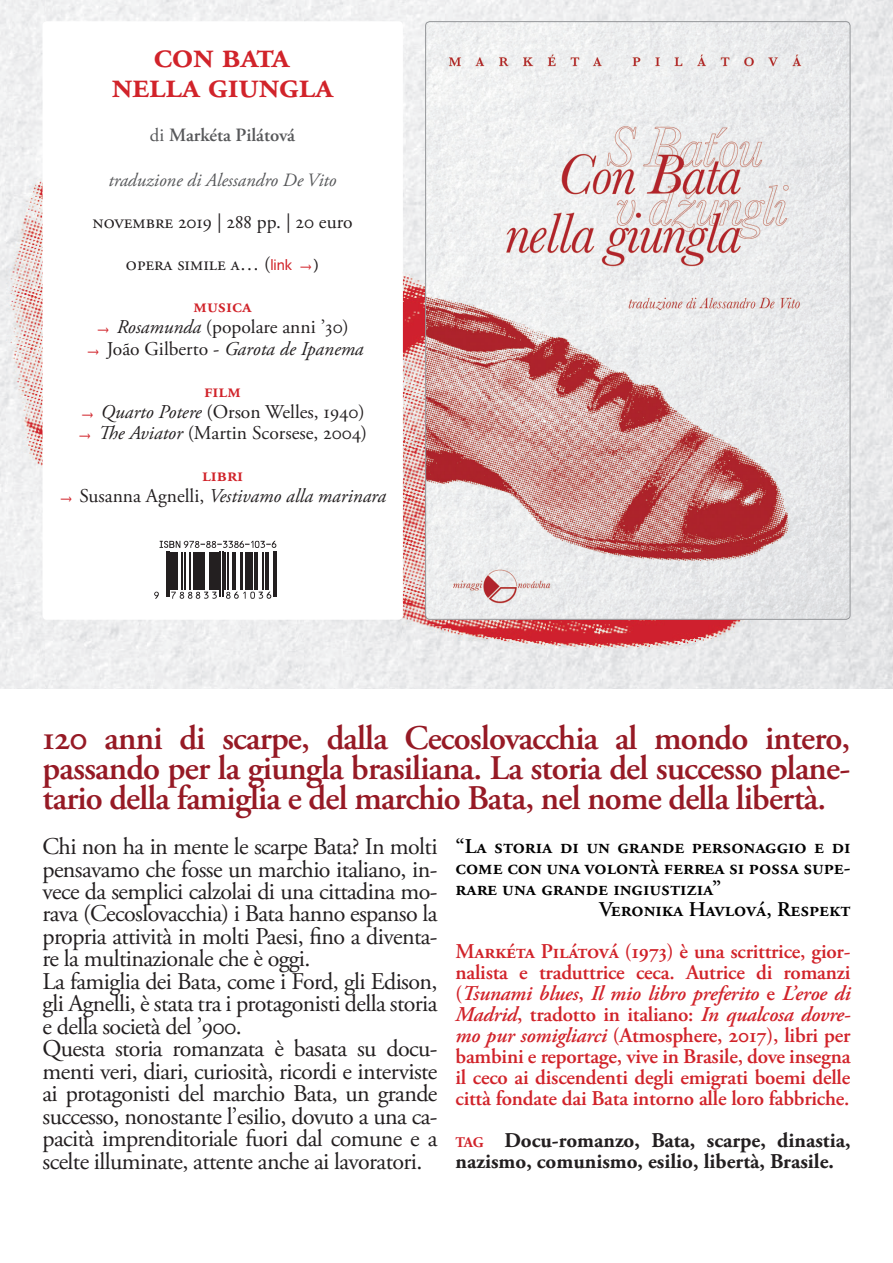
<style>
.page{position:relative;width:893px;height:1263px;background:#fff}
.page>*{position:absolute;margin:0;border:0;box-sizing:border-box;transform-origin:0 0}
.t1{font:600 37.5px/30px "Adobe Garamond Pro";letter-spacing:-.02em;color:#d1232a;text-align:center}
.t2{font:600 34.5px/30px "Adobe Garamond Pro";letter-spacing:-.01em;color:#961a25;text-align:justify}
.t3{font:24px/22.5px "Adobe Garamond Pro";letter-spacing:-.025em;color:#231f20}
.t4{font:600 21px/21px "Adobe Garamond Pro";letter-spacing:-.01em;color:#d1232a;text-align:justify}
.t5{font:600 21px "Adobe Garamond Pro";color:#000}
.t6{font:700 21px/21px "Adobe Garamond Pro";color:#231f20}
.t7{font:19.5px/42px "Adobe Garamond Pro";color:#231f20;text-align:center}
.t8{font:italic 19.5px/42px "Adobe Garamond Pro";color:#231f20;text-align:center}
.t9{font:italic 18.75px "Adobe Garamond Pro";color:#57585a}
.t10{font:600 18.75px "Adobe Garamond Pro";color:#57585a}
.s1{font-weight:400}
.s2{color:#d1232a}
.s3{font-weight:600;color:#d1232a}
.s4{font-style:italic}
.s5{font-style:normal}
.s6{font-weight:600;font-style:normal;color:#d1232a}
.s7{font-size:14.7px;color:#d1232a}
</style>
<div class="page">
<img style="left:0;top:0;width:893px;height:689px">
<img style="left:427px;top:22px;width:423px;height:597px">
<div style="left:43px;top:21px;width:360px;height:599px;background:#fff;border-radius:4px"></div>
<hr style="left:166px;top:552px;width:1px;height:45px;background:#231f20">
<hr style="left:169px;top:552px;width:1px;height:45px;background:#231f20">
<svg style="left:154px;top:592px;width:5px;height:7px"></svg>
<hr style="left:171px;top:552px;width:1px;height:38px;background:#231f20">
<hr style="left:172px;top:552px;width:1px;height:38px;background:#231f20">
<hr style="left:173px;top:552px;width:1px;height:38px;background:#231f20">
<hr style="left:176px;top:552px;width:1px;height:38px;background:#231f20">
<hr style="left:177px;top:552px;width:1px;height:38px;background:#231f20">
<hr style="left:181px;top:552px;width:2px;height:38px;background:#231f20">
<hr style="left:185px;top:552px;width:1px;height:38px;background:#231f20">
<hr style="left:189px;top:552px;width:2px;height:38px;background:#231f20">
<hr style="left:193px;top:552px;width:1px;height:38px;background:#231f20">
<hr style="left:195px;top:552px;width:1px;height:38px;background:#231f20">
<hr style="left:196px;top:552px;width:2px;height:38px;background:#231f20">
<hr style="left:199px;top:552px;width:1px;height:38px;background:#231f20">
<hr style="left:200px;top:552px;width:1px;height:38px;background:#231f20">
<hr style="left:201px;top:552px;width:1px;height:38px;background:#231f20">
<hr style="left:203px;top:552px;width:2px;height:38px;background:#231f20">
<hr style="left:209px;top:552px;width:1px;height:38px;background:#231f20">
<hr style="left:212px;top:552px;width:1px;height:38px;background:#231f20">
<hr style="left:213px;top:552px;width:1px;height:38px;background:#231f20">
<hr style="left:214px;top:552px;width:1px;height:38px;background:#231f20">
<hr style="left:215px;top:552px;width:1px;height:38px;background:#231f20">
<hr style="left:217px;top:552px;width:1px;height:38px;background:#231f20">
<svg style="left:171px;top:592px;width:46px;height:7px"></svg>
<hr style="left:220px;top:552px;width:1px;height:45px;background:#231f20">
<hr style="left:222px;top:552px;width:1px;height:45px;background:#231f20">
<hr style="left:224px;top:552px;width:1px;height:38px;background:#231f20">
<hr style="left:228px;top:552px;width:1px;height:38px;background:#231f20">
<hr style="left:232px;top:552px;width:2px;height:38px;background:#231f20">
<hr style="left:235px;top:552px;width:1px;height:38px;background:#231f20">
<hr style="left:241px;top:552px;width:1px;height:38px;background:#231f20">
<hr style="left:242px;top:552px;width:1px;height:38px;background:#231f20">
<hr style="left:245px;top:552px;width:1px;height:38px;background:#231f20">
<hr style="left:246px;top:552px;width:2px;height:38px;background:#231f20">
<hr style="left:249px;top:552px;width:1px;height:38px;background:#231f20">
<hr style="left:250px;top:552px;width:1px;height:38px;background:#231f20">
<hr style="left:251px;top:552px;width:1px;height:38px;background:#231f20">
<hr style="left:254px;top:552px;width:2px;height:38px;background:#231f20">
<hr style="left:257px;top:552px;width:1px;height:38px;background:#231f20">
<hr style="left:263px;top:552px;width:1px;height:38px;background:#231f20">
<hr style="left:265px;top:552px;width:1px;height:38px;background:#231f20">
<hr style="left:267px;top:552px;width:1px;height:38px;background:#231f20">
<svg style="left:226px;top:592px;width:45px;height:7px"></svg>
<hr style="left:273px;top:552px;width:1px;height:45px;background:#231f20">
<hr style="left:275px;top:552px;width:2px;height:45px;background:#231f20">
<svg style="left:160px;top:541px;width:116px;height:7px"></svg>
<h1 class="t1" style="left:111px;top:41px;width:224px">con bata nella giungla</h1>
<p class="t10" style="left:150px;top:125px;width:147px"><span class="s1">di</span> Markéta Pilátová</p>
<p class="t9" style="left:109px;top:169px;width:230px">traduzione di Alessandro De Vito</p>
<p class="t7" style="left:93px;top:202px;width:261px">novembre 2019 | 288 pp. | 20 euro opera simile a… (<span class="s2">●</span> <span class="s2">■</span> <span class="s2">→<br></span><span class="s3">musica</span></p>
<p class="t7" style="left:96px;top:307px;width:254px"><span class="s2">→</span> <span class="s4">Rosamunda</span> (popolare anni ’30)</p>
<p class="t8" style="left:86px;top:328px;width:279px"><span class="s2">→</span> <span class="s5">João Gilberto -</span> Garota de Ipanema <span class="s6">film</span></p>
<p class="t7" style="left:80px;top:391px;width:286px"><span class="s2">→</span> <span class="s4">Quarto Potere</span> (Orson Welles, 1940)</p>
<p class="t7" style="left:78px;top:412px;width:291px"><span class="s2">→</span> <span class="s4">The Aviator</span> (Martin Scorsese, 2004) <span class="s3">libri</span></p>
<p class="t8" style="left:59px;top:475px;width:329px"><span class="s2">→</span> <span class="s5">Susanna Agnelli,</span> Vestivamo alla marinara</p>
<h2 class="t2" style="left:43px;top:723px;width:809px">120 anni di scarpe, dalla Cecoslovacchia al mondo intero, passando per la giungla brasiliana. La storia del successo plane&shy;tario della famiglia e del marchio Bata, nel nome della libertà.</h2>
<p class="t3" style="left:43px;top:836px;width:397px">Chi non ha in mente le scarpe Bata? In molti pensavamo che fosse un marchio italiano, in&shy;vece da semplici calzolai di una cittadina mo&shy;rava (Cecoslovacchia) i Bata hanno espanso la propria attività in molti Paesi, fino a diventa&shy;re la multinazionale che è oggi.<br>La famiglia dei Bata, come i Ford, gli Edison, gli Agnelli, è stata tra i protagonisti della storia e della società del ’900.<br>Questa storia romanzata è basata su docu&shy;menti veri, diari, curiosità, ricordi e interviste ai protagonisti del marchio Bata, un grande successo, nonostante l’esilio, dovuto a una ca&shy;pacità imprenditoriale fuori dal comune e a scelte illuminate, attente anche ai lavoratori.</p>
<p class="t5" style="left:455px;top:834px;width:396px">“La storia di un grande personaggio e di</p>
<p class="t5" style="left:455px;top:855px;width:396px">come con una volontà ferrea si possa supe-</p>
<p class="t5" style="left:455px;top:876px;width:267px">rare una grande ingiustizia”</p>
<p class="t5" style="left:599px;top:897px;width:253px">Veronika Havlová, Respekt</p>
<p class="t4" style="left:455px;top:940px;width:397px">Markéta Pilátová (1973) è una scrittrice, gior&shy;nalista e traduttrice ceca. Autrice di romanzi (<span class="s4">Tsunami blues</span>, <span class="s4">Il mio libro preferito</span> e <span class="s4">L’eroe di Madrid</span>, tradotto in italiano: <span class="s4">In qualcosa dovre&shy;mo pur somigliarci</span> (Atmosphere, 2017), libri per bambini e reportage, vive in Brasile, dove insegna il ceco ai discendenti degli emigrati boemi delle città fondate dai Bata intorno alle loro fabbriche.</p>
<p class="t6" style="left:455px;top:1130px;width:396px"><span class="s7">tag</span> Docu-romanzo, Bata, scarpe, dinastia, nazismo, comunismo, esilio, libertà, Brasile.</p>
</div>
